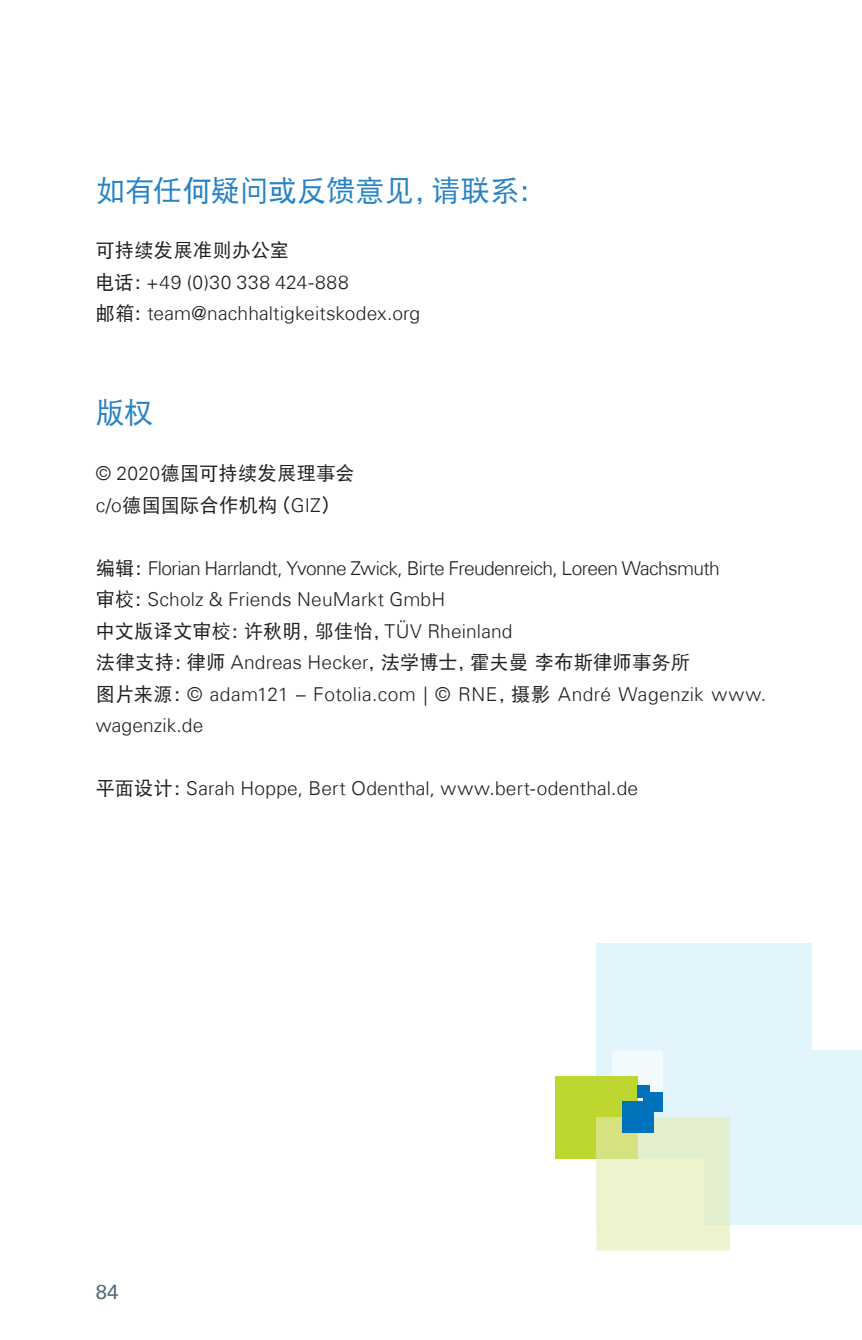
<style>
.page{position:relative;width:862px;height:1340px;background:#fff}
.page>*{position:absolute;margin:0;border:0;box-sizing:border-box;transform-origin:0 0}
.t1{font:29.25px "DFP Hei W5";letter-spacing:-.005em;color:#2783c5}
.t2{font:20.25px "Univers Com 55 Roman";color:#556c78}
.t3{font:300 19.12px/31.5px "Univers Com 45";letter-spacing:.005em;color:#231f20}
.t4{font:19.12px/31.5px "DFP Hei W5";letter-spacing:.01em;color:#231f20}
.t5{font:300 19.12px/31.5px "Univers Com 45";letter-spacing:-.03em;color:#231f20}
.s1{font-family:"DFP Hei W5";font-weight:400}
.s2{font-family:"Univers Com 45";font-weight:300}
</style>
<div class="page">
<div style="left:704px;top:1050px;width:157px;height:289px;background:#e1f4fc"></div>
<div style="left:314px;top:1225px;width:547px;height:114px;background:#fff"></div>
<div style="left:596px;top:942px;width:215px;height:216px;background:#e1f4fc"></div>
<div style="left:612px;top:1051px;width:50px;height:50px;background:#f3fafe"></div>
<div style="left:555px;top:1076px;width:82px;height:82px;background:#bed630"></div>
<div style="left:596px;top:1158px;width:108px;height:67px;background:#ecf3cd"></div>
<div style="left:704px;top:1158px;width:25px;height:67px;background:#e2eecd"></div>
<div style="left:596px;top:1225px;width:133px;height:25px;background:#ecf3cd"></div>
<div style="left:637px;top:1117px;width:92px;height:41px;background:#e2eecd"></div>
<div style="left:596px;top:1117px;width:41px;height:41px;background:#d5e27f"></div>
<div style="left:637px;top:1085px;width:12px;height:12px;background:#0072bc"></div>
<div style="left:643px;top:1091px;width:19px;height:20px;background:#0072bc"></div>
<div style="left:621px;top:1101px;width:32px;height:31px;background:#0072bc"></div>
<h1 class="t1" style="left:96px;top:174px;width:452px">如有任何疑问或反馈意见，请联系：</h1>
<p class="t4" style="left:96px;top:234px;width:194px">可持续发展准则办公室</p>
<p class="t3" style="left:96px;top:266px;width:326px"><span class="s1">电话：</span>+49 (0)30 338 424-888<br><span class="s1">邮箱：</span>team@nachhaltigkeitskodex.org</p>
<h1 class="t1" style="left:96px;top:397px;width:59px">版权</h1>
<p class="t4" style="left:96px;top:457px;width:260px"><span class="s2">© 2020</span>德国可持续发展理事会<span class="s2">c/o</span>德国国际合作机构（<span class="s2">GIZ</span>）</p>
<p class="t5" style="left:96px;top:552px;width:625px"><span class="s1">编辑：</span>Florian Harrlandt, Yvonne Zwick, Birte Freudenreich, Loreen Wachsmuth<span class="s1">审校：</span>Scholz &amp; Friends NeuMarkt GmbH</p>
<p class="t4" style="left:96px;top:614px;width:595px">中文版译文审校：许秋明，邬佳怡，<span class="s2">TÜV Rheinland<br></span>法律支持：律师 <span class="s2">Andreas Hecker</span>，法学博士，霍夫曼 李布斯律师事务所</p>
<p class="t3" style="left:96px;top:678px;width:671px"><span class="s1">图片来源：</span>© adam121 – Fotolia.com | © RNE<span class="s1">，摄影</span> André Wagenzik www. wagenzik.de</p>
<p class="t3" style="left:96px;top:772px;width:543px"><span class="s1">平面设计：</span>Sarah Hoppe, Bert Odenthal, www.bert-odenthal.de</p>
<p class="t2" style="left:96px;top:1279px;width:24px">84</p>
</div>
